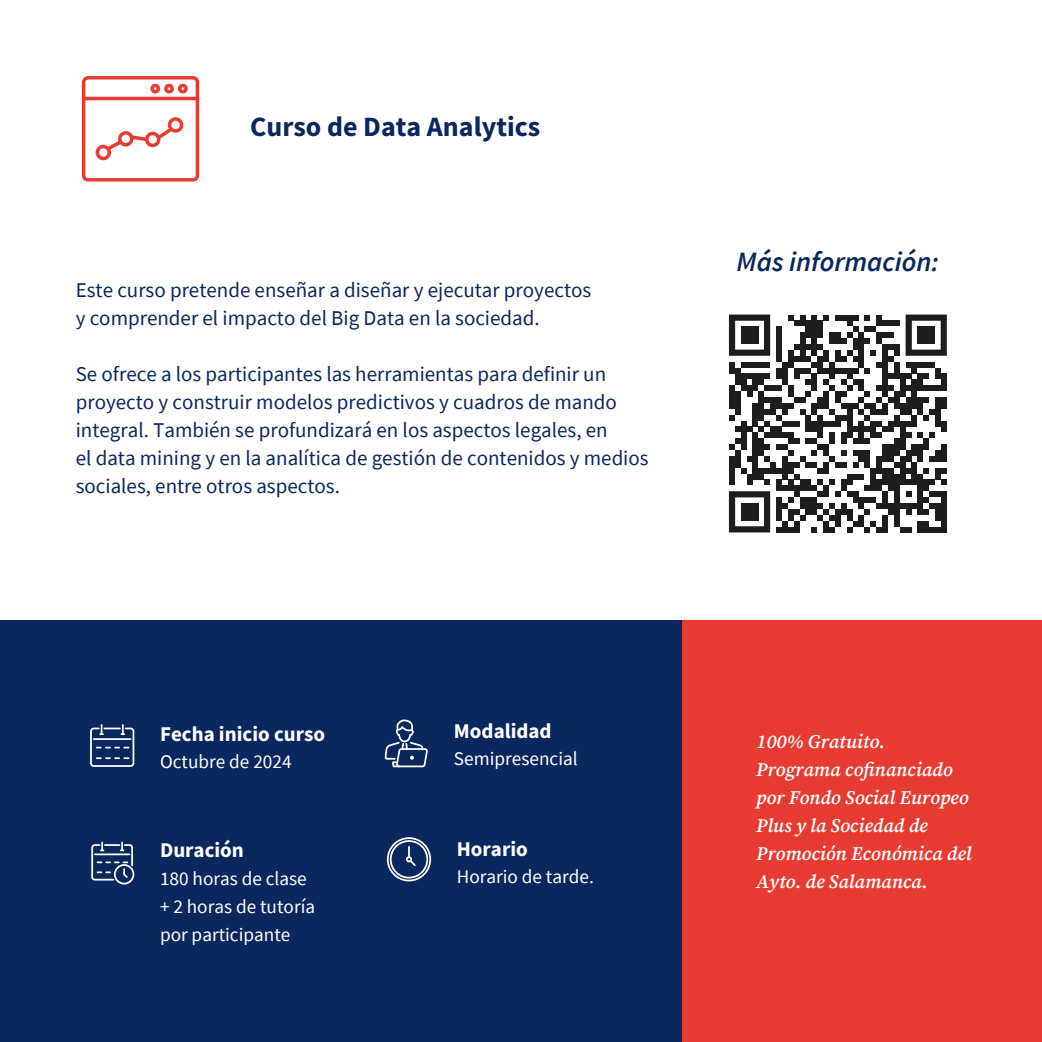
<style>
.page{position:relative;width:1042px;height:1042px;background:#fff}
.page>*{position:absolute;margin:0;border:0;box-sizing:border-box;transform-origin:0 0}
.t1{font:700 28px "Source Sans Pro";color:#0b285e}
.t2{font:italic 600 28px "Source Sans Pro";color:#0b285e}
.t3{font:21px/28px "Source Sans Pro";color:#0b285e}
.t4{font:700 21px "Source Sans Pro";color:#fff}
.t5{font:italic 600 19.25px/28px "Source Serif Pro";color:#fff}
.t6{font:19.25px/28px "Source Sans Pro";color:#fff}
</style>
<div class="page">
<div style="left:0;top:620px;width:1042px;height:422px;background:#0b285e"></div>
<div style="left:682px;top:620px;width:360px;height:422px;background:#e83c32"></div>
<svg style="left:384px;top:719px;width:44px;height:49px"></svg>
<div style="left:387px;top:837px;width:44px;height:44px;border:2px solid #fff;border-radius:50%"></div>
<svg style="left:389px;top:839px;width:40px;height:40px"></svg>
<div style="left:90px;top:727px;width:44px;height:40px;border:2px solid #fff;border-radius:3px"></div>
<hr style="left:94px;top:738px;width:37px;height:2px;background:#fff">
<svg style="left:100px;top:725px;width:24px;height:10px"></svg>
<svg style="left:97px;top:747px;width:31px;height:1px"></svg>
<svg style="left:97px;top:757px;width:31px;height:2px"></svg>
<div style="left:114px;top:864px;width:20px;height:20px;border:2px solid #fff;border-radius:50%"></div>
<svg style="left:91px;top:842px;width:43px;height:39px"></svg>
<svg style="left:729px;top:314px;width:218px;height:218px"></svg>
<div style="left:741px;top:326px;width:17px;height:18px;background:#1d1d1b"></div>
<div style="left:917px;top:326px;width:18px;height:18px;background:#1d1d1b"></div>
<div style="left:741px;top:503px;width:17px;height:18px;background:#1d1d1b"></div>
<div style="left:82px;top:76px;width:117px;height:106px;border:4px solid #e83c32;border-radius:4px"></div>
<hr style="left:85px;top:97px;width:112px;height:3px;background:#e83c32">
<div style="left:150px;top:84px;width:10px;height:9px;border:4px solid #e83c32;border-radius:50%"></div>
<div style="left:164px;top:84px;width:10px;height:9px;border:4px solid #e83c32;border-radius:50%"></div>
<div style="left:178px;top:84px;width:10px;height:9px;border:4px solid #e83c32;border-radius:50%"></div>
<div style="left:96px;top:145px;width:15px;height:15px;border:4px solid #e83c32;border-radius:50%"></div>
<div style="left:168px;top:117px;width:15px;height:16px;border:4px solid #e83c32;border-radius:50%"></div>
<svg style="left:103px;top:124px;width:73px;height:29px"></svg>
<h1 class="t1" style="left:250px;top:108px;width:291px">Curso de Data Analytics</h1>
<p class="t3" style="left:76px;top:276px;width:517px">Este curso pretende enseñar a diseñar y ejecutar proyectos y comprender el impacto del Big Data en la sociedad.</p>
<p class="t3" style="left:76px;top:360px;width:574px">Se ofrece a los participantes las herramientas para definir un proyecto y construir modelos predictivos y cuadros de mando integral. También se profundizará en los aspectos legales, en<br>el data mining y en la analítica de gestión de contenidos y medios sociales, entre otros aspectos.</p>
<h1 class="t2" style="left:736px;top:243px;width:204px">Más información:</h1>
<p class="t4" style="left:160px;top:719px;width:167px">Fecha inicio curso</p>
<p class="t4" style="left:454px;top:716px;width:99px">Modalidad</p>
<p class="t6" style="left:454px;top:744px;width:125px">Semipresencial</p>
<p class="t6" style="left:160px;top:747px;width:133px">Octubre de 2024</p>
<p class="t4" style="left:160px;top:836px;width:85px">Duración</p>
<p class="t6" style="left:160px;top:864px;width:157px">180 horas de clase + 2 horas de tutoría por participante</p>
<p class="t4" style="left:457px;top:834px;width:73px">Horario</p>
<p class="t6" style="left:457px;top:862px;width:139px">Horario de tarde.</p>
<p class="t5" style="left:756px;top:727px;width:217px">100% Gratuito.<br>Programa cofinanciado por Fondo Social Europeo<br>Plus y la Sociedad de<br>Promoción Económica del<br>Ayto. de Salamanca.</p>
</div>
